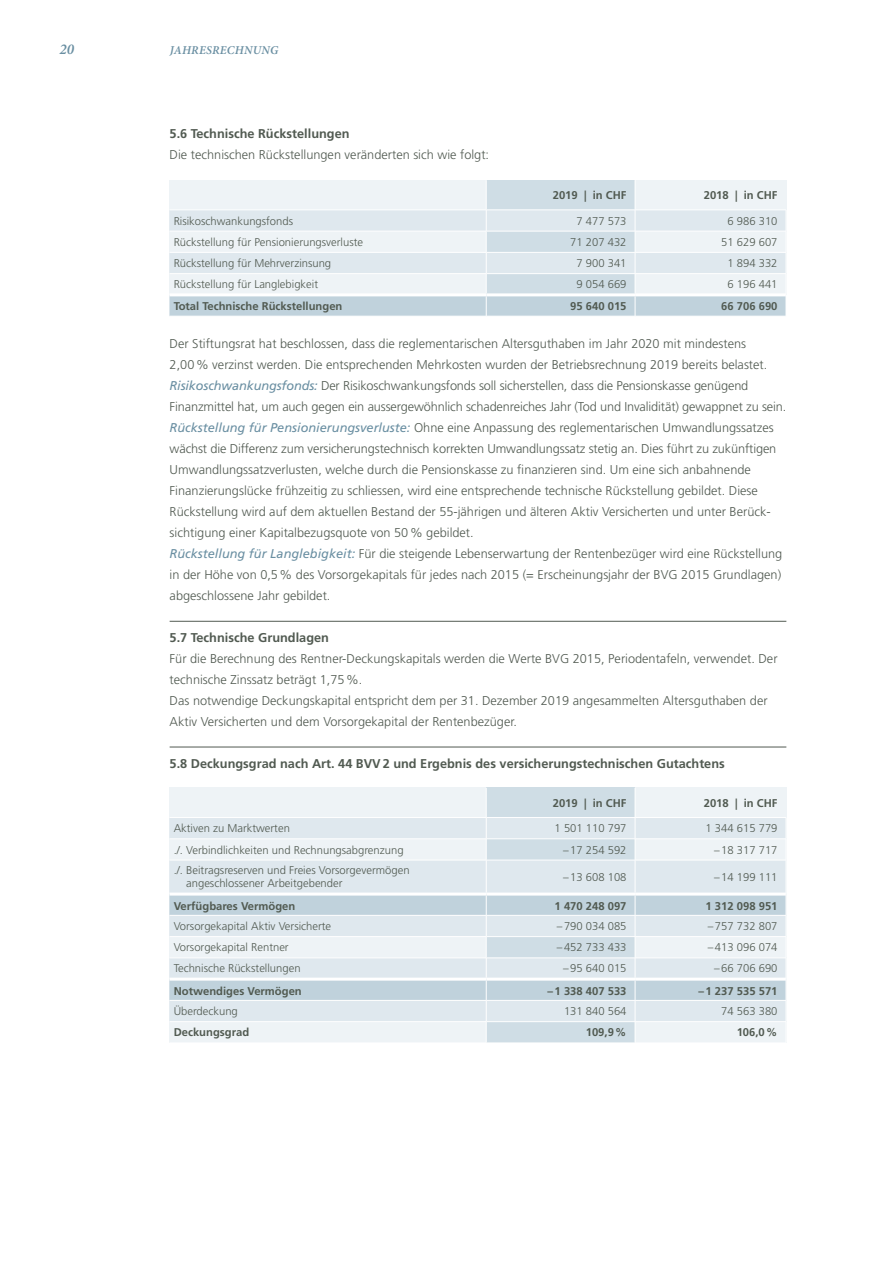
<style>
.page{position:relative;width:893px;height:1263px;background:#fff}
.page>*{position:absolute;margin:0;border:0;box-sizing:border-box;transform-origin:0 0}
.t1{font:italic 600 15px "Minion Pro";color:#6a8fa2}
.t2{font:300 12.75px/21px "Frutiger LT Std";color:#515a51}
.t3{font:700 12.75px "Frutiger LT Std";color:#515a51}
.t4{font:italic 600 12px "Minion Pro";letter-spacing:.02em;color:#6a8fa2}
.t5{font:300 11.25px/13.5px "Frutiger LT Std";color:#515a51}
.t6{font:700 11.25px "Frutiger LT Std";color:#515a51}
.s1{font-weight:400;font-style:italic;color:#6a8fa2}
</style>
<div class="page">
<hr style="left:170px;top:621px;width:616px;height:1px;background:#515a51">
<div style="left:170px;top:180px;width:617px;height:115px;background:#eef3f6"></div>
<div style="left:486px;top:180px;width:149px;height:115px;background:#cfdde5"></div>
<hr style="left:486px;top:180px;width:1px;height:30px;background:#fff">
<hr style="left:635px;top:180px;width:1px;height:30px;background:#fff">
<svg style="left:169px;top:210px;width:617px;height:106px"></svg>
<hr style="left:169px;top:293px;width:317px;height:3px;background:#fff">
<hr style="left:486px;top:293px;width:149px;height:3px;background:#fff">
<hr style="left:635px;top:293px;width:151px;height:3px;background:#fff">
<hr style="left:170px;top:747px;width:616px;height:1px;background:#515a51">
<div style="left:170px;top:788px;width:617px;height:255px;background:#eef3f6"></div>
<div style="left:486px;top:788px;width:149px;height:255px;background:#cfdde5"></div>
<svg style="left:169px;top:818px;width:616px;height:203px;fill:#dfe8ee"></svg>
<svg style="left:169px;top:895px;width:617px;height:105px"></svg>
<hr style="left:169px;top:817px;width:317px;height:1px;background:#fff">
<hr style="left:486px;top:817px;width:149px;height:1px;background:#fff">
<hr style="left:635px;top:817px;width:151px;height:1px;background:#fff">
<hr style="left:169px;top:838px;width:317px;height:1px;background:#fff">
<hr style="left:486px;top:838px;width:149px;height:1px;background:#fff">
<svg style="left:486px;top:788px;width:1px;height:72px"></svg>
<hr style="left:635px;top:838px;width:151px;height:1px;background:#fff">
<svg style="left:635px;top:818px;width:1px;height:42px"></svg>
<hr style="left:169px;top:860px;width:317px;height:1px;background:#fff">
<hr style="left:486px;top:860px;width:149px;height:1px;background:#fff">
<hr style="left:486px;top:860px;width:1px;height:32px;background:#fff">
<hr style="left:635px;top:860px;width:151px;height:1px;background:#fff">
<hr style="left:635px;top:860px;width:1px;height:32px;background:#fff">
<hr style="left:786px;top:860px;width:1px;height:34px;background:#fff">
<hr style="left:169px;top:915px;width:317px;height:1px;background:#fff">
<hr style="left:486px;top:915px;width:149px;height:1px;background:#fff">
<hr style="left:635px;top:915px;width:151px;height:1px;background:#fff">
<hr style="left:169px;top:936px;width:317px;height:1px;background:#fff">
<hr style="left:486px;top:936px;width:149px;height:1px;background:#fff">
<hr style="left:635px;top:936px;width:151px;height:1px;background:#fff">
<hr style="left:169px;top:957px;width:317px;height:1px;background:#fff">
<hr style="left:486px;top:957px;width:149px;height:1px;background:#fff">
<hr style="left:635px;top:957px;width:151px;height:1px;background:#fff">
<hr style="left:169px;top:1000px;width:317px;height:1px;background:#fff">
<hr style="left:486px;top:1000px;width:149px;height:1px;background:#fff">
<hr style="left:635px;top:1000px;width:151px;height:1px;background:#fff">
<hr style="left:169px;top:1021px;width:317px;height:1px;background:#fff">
<hr style="left:486px;top:1021px;width:149px;height:1px;background:#fff">
<svg style="left:486px;top:895px;width:1px;height:148px"></svg>
<hr style="left:635px;top:1021px;width:151px;height:1px;background:#fff">
<svg style="left:635px;top:895px;width:1px;height:148px"></svg>
<hr style="left:169px;top:892px;width:317px;height:3px;background:#fff">
<hr style="left:486px;top:892px;width:149px;height:3px;background:#fff">
<hr style="left:635px;top:892px;width:151px;height:3px;background:#fff">
<hr style="left:169px;top:978px;width:317px;height:3px;background:#fff">
<hr style="left:486px;top:978px;width:149px;height:3px;background:#fff">
<hr style="left:635px;top:978px;width:151px;height:3px;background:#fff">
<p class="t1" style="left:60px;top:40px;width:16px">20</p>
<p class="t4" style="left:170px;top:43px;width:110px">JAHRESRECHNUNG</p>
<p class="t3" style="left:170px;top:126px;width:181px">5.6 Technische Rückstellungen</p>
<p class="t2" style="left:170px;top:144px;width:321px">Die technischen Rückstellungen veränderten sich wie folgt:</p>
<p class="t6" style="left:553px;top:189px;width:75px">2019 | in CHF</p>
<p class="t6" style="left:704px;top:189px;width:75px">2018 | in CHF</p>
<p class="t5" style="left:174px;top:214px;width:121px">Risikoschwankungsfonds</p>
<p class="t5" style="left:576px;top:214px;width:52px">7 477 573</p>
<p class="t5" style="left:727px;top:214px;width:52px">6 986 310</p>
<p class="t5" style="left:174px;top:235px;width:191px">Rückstellung für Pensionierungsverluste</p>
<p class="t5" style="left:570px;top:235px;width:58px">71 207 432</p>
<p class="t5" style="left:721px;top:235px;width:58px">51 629 607</p>
<p class="t5" style="left:174px;top:257px;width:159px">Rückstellung für Mehrverzinsung</p>
<p class="t5" style="left:576px;top:257px;width:52px">7 900 341</p>
<p class="t5" style="left:727px;top:257px;width:52px">1 894 332</p>
<p class="t5" style="left:174px;top:277px;width:146px">Rückstellung für Langlebigkeit</p>
<p class="t5" style="left:576px;top:277px;width:52px">9 054 669</p>
<p class="t5" style="left:727px;top:277px;width:52px">6 196 441</p>
<p class="t6" style="left:174px;top:300px;width:170px">Total Technische Rückstellungen</p>
<p class="t6" style="left:570px;top:300px;width:58px">95 640 015</p>
<p class="t6" style="left:721px;top:300px;width:58px">66 706 690</p>
<p class="t2" style="left:170px;top:333px;width:618px">Der Stiftungsrat hat beschlossen, dass die reglementarischen Altersguthaben im Jahr 2020 mit mindestens 2,00% verzinst werden. Die entsprechenden Mehrkosten wurden der Betriebsrechnung 2019 bereits belastet.<br><span class="s1">Risikoschwankungsfonds:</span> Der Risikoschwankungsfonds soll sicherstellen, dass die Pensionskasse genügend Finanzmittel hat, um auch gegen ein aussergewöhnlich schadenreiches Jahr (Tod und Invalidität) gewappnet zu sein.<br><span class="s1">Rückstellung für Pensionierungsverluste:</span> Ohne eine Anpassung des reglementarischen Umwandlungssatzes wächst die Differenz zum versicherungstechnisch korrekten Umwandlungssatz stetig an. Dies führt zu zukünftigen Umwandlungssatzverlusten, welche durch die Pensionskasse zu finanzieren sind. Um eine sich anbahnende Finanzierungslücke frühzeitig zu schliessen, wird eine entsprechende technische Rückstellung gebildet. Diese Rückstellung wird auf dem aktuellen Bestand der 55-jährigen und älteren Aktiv Versicherten und unter Berück&shy;sichtigung einer Kapitalbezugsquote von 50% gebildet.<br><span class="s1">Rückstellung für Langlebigkeit:</span> Für die steigende Lebenserwartung der Rentenbezüger wird eine Rückstellung in der Höhe von 0,5% des Vorsorgekapitals für jedes nach 2015 (= Erscheinungsjahr der BVG 2015 Grundlagen) abgeschlossene Jahr gebildet.</p>
<p class="t3" style="left:170px;top:630px;width:161px">5.7 Technische Grundlagen</p>
<p class="t2" style="left:170px;top:648px;width:609px">Für die Berechnung des Rentner-Deckungskapitals werden die Werte BVG 2015, Periodentafeln, verwendet. Der technische Zinssatz beträgt 1,75%.<br>Das notwendige Deckungskapital entspricht dem per 31. Dezember 2019 angesammelten Altersguthaben der Aktiv Versicherten und dem Vorsorgekapital der Rentenbezüger.</p>
<p class="t3" style="left:170px;top:756px;width:557px">5.8 Deckungsgrad nach Art. 44 BVV 2 und Ergebnis des versicherungstechnischen Gutachtens</p>
<p class="t6" style="left:553px;top:796px;width:75px">2019 | in CHF</p>
<p class="t6" style="left:704px;top:796px;width:75px">2018 | in CHF</p>
<p class="t5" style="left:174px;top:822px;width:118px">Aktiven zu Marktwerten</p>
<p class="t5" style="left:555px;top:822px;width:73px">1 501 110 797</p>
<p class="t5" style="left:706px;top:822px;width:73px">1 344 615 779</p>
<p class="t5" style="left:174px;top:843px;width:231px">./. Verbindlichkeiten und Rechnungsabgrenzung</p>
<p class="t5" style="left:563px;top:843px;width:65px">–17 254 592</p>
<p class="t5" style="left:714px;top:843px;width:65px">–18 317 717</p>
<p class="t5" style="left:186px;top:863px;width:225px;text-indent:-13px">./. Beitragsreserven und Freies Vorsorgevermögen angeschlossener Arbeitgebender</p>
<p class="t5" style="left:563px;top:870px;width:65px">–13 608 108</p>
<p class="t5" style="left:714px;top:870px;width:65px">–14 199 111</p>
<p class="t6" style="left:174px;top:899px;width:123px">Verfügbares Vermögen</p>
<p class="t6" style="left:555px;top:899px;width:73px">1 470 248 097</p>
<p class="t6" style="left:706px;top:899px;width:73px">1 312 098 951</p>
<p class="t5" style="left:174px;top:920px;width:159px">Vorsorgekapital Aktiv Versicherte</p>
<p class="t5" style="left:557px;top:920px;width:71px">–790 034 085</p>
<p class="t5" style="left:708px;top:920px;width:71px">–757 732 807</p>
<p class="t5" style="left:174px;top:941px;width:117px">Vorsorgekapital Rentner</p>
<p class="t5" style="left:557px;top:941px;width:71px">–452 733 433</p>
<p class="t5" style="left:708px;top:941px;width:71px">–413 096 074</p>
<p class="t5" style="left:174px;top:961px;width:128px">Technische Rückstellungen</p>
<p class="t5" style="left:563px;top:961px;width:65px">–95 640 015</p>
<p class="t5" style="left:714px;top:961px;width:65px">–66 706 690</p>
<p class="t6" style="left:174px;top:984px;width:130px">Notwendiges Vermögen</p>
<p class="t6" style="left:548px;top:984px;width:80px">–1 338 407 533</p>
<p class="t6" style="left:698px;top:984px;width:80px">–1 237 535 571</p>
<p class="t5" style="left:174px;top:1005px;width:66px">Überdeckung</p>
<p class="t5" style="left:564px;top:1005px;width:64px">131 840 564</p>
<p class="t5" style="left:721px;top:1005px;width:58px">74 563 380</p>
<p class="t6" style="left:174px;top:1026px;width:77px">Deckungsgrad</p>
<p class="t6" style="left:586px;top:1026px;width:42px">109,9%</p>
<p class="t6" style="left:737px;top:1026px;width:42px">106,0%</p>
</div>
